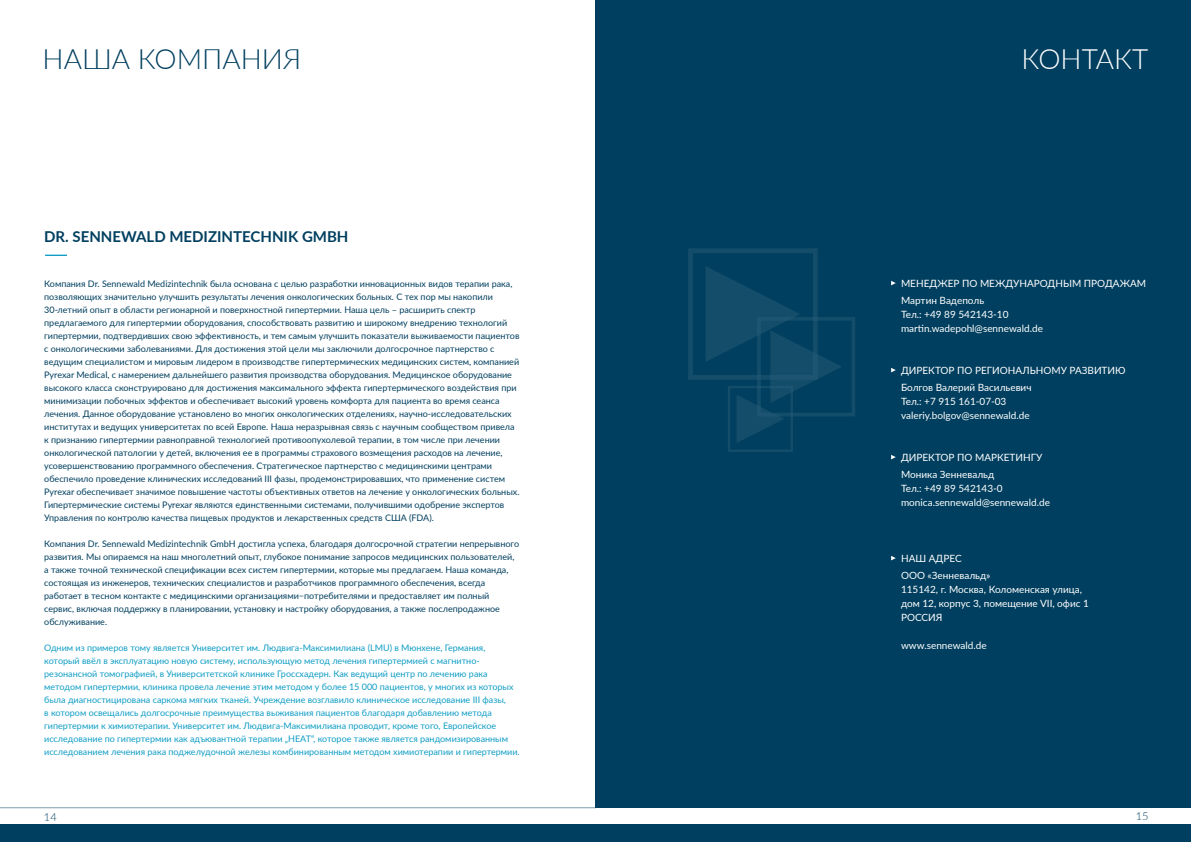
<style>
.page{position:relative;width:1191px;height:842px;background:#fff}
.page>*{position:absolute;margin:0;border:0;box-sizing:border-box;transform-origin:0 0}
.t1{font:300 28px "Lato";color:#003f5f}
.t2{font:300 28px "Lato";color:#fff}
.t3{font:700 15px "Lato";color:#003f5f}
.t4{font:300 11px "Lato";color:#003f5f}
.t5{font:10px/14px "Lato";color:#fff}
.t6{font:9px/13px "Lato";color:#003f5f}
.t7{font:9px/13px "Lato";color:#0f9dc5}
</style>
<div class="page">
<svg style="left:45px;top:255px;width:22px;height:1px"></svg>
<div style="left:0;top:825px;width:1191px;height:17px;background:#003f5f"></div>
<div style="left:595px;top:0;width:596px;height:808px;background:#003f5f"></div>
<svg style="left:688px;top:248px;width:167px;height:204px"></svg>
<svg style="left:891px;top:281px;width:4px;height:4px"></svg>
<svg style="left:891px;top:368px;width:4px;height:4px"></svg>
<svg style="left:891px;top:455px;width:4px;height:4px"></svg>
<svg style="left:891px;top:556px;width:4px;height:4px"></svg>
<h1 class="t1" style="left:43px;top:40px;width:260px">НАША КОМПАНИЯ</h1>
<h2 class="t3" style="left:44px;top:226px;width:306px">DR. SENNEWALD MEDIZINTECHNIK GMBH</h2>
<p class="t6" style="left:44px;top:277px;width:477px">Компания Dr. Sennewald Medizintechnik была основана с целью разработки инновационных видов терапии рака, позволяющих значительно улучшить результаты лечения онкологических больных. С тех пор мы накопили 30-летний опыт в области регионарной и поверхностной гипертермии. Наша цель – расширить спектр предлагаемого для гипертермии оборудования, способствовать развитию и широкому внедрению технологий гипертермии, подтвердивших свою эффективность, и тем самым улучшить показатели выживаемости пациентов с онкологическими заболеваниями. Для достижения этой цели мы заключили долгосрочное партнерство с ведущим специалистом и мировым лидером в производстве гипертермических медицинских систем, компанией Pyrexar Medical, с намерением дальнейшего развития производства оборудования. Медицинское оборудование высокого класса сконструировано для достижения максимального эффекта гипертермического воздействия при минимизации побочных эффектов и обеспечивает высокий уровень комфорта для пациента во время сеанса лечения. Данное оборудование установлено во многих онкологических отделениях, научно-исследовательских институтах и ведущих университетах по всей Европе. Наша неразрывная связь с научным сообществом привела к признанию гипертермии равноправной технологией противоопухолевой терапии, в том числе при лечении онкологической патологии у детей, включения ее в программы страхового возмещения расходов на лечение, усовершенствованию программного обеспечения. Стратегическое партнерство с медицинскими центрами обеспечило проведение клинических исследований III фазы, продемонстрировавших, что применение систем Pyrexar обеспечивает значимое повышение частоты объективных ответов на лечение у онкологических больных.<br>Гипертермические системы Pyrexar являются единственными системами, получившими одобрение экспертов Управления по контролю качества пищевых продуктов и лекарственных средств США (FDA).</p>
<p class="t6" style="left:44px;top:537px;width:476px">Компания Dr. Sennewald Medizintechnik GmbH достигла успеха, благодаря долгосрочной стратегии непрерывного развития. Мы опираемся на наш многолетний опыт, глубокое понимание запросов медицинских пользователей, а также точной технической спецификации всех систем гипертермии, которые мы предлагаем. Наша команда, состоящая из инженеров, технических специалистов и разработчиков программного обеспечения, всегда работает в тесном контакте с медицинскими организациями−потребителями и предоставляет им полный сервис, включая поддержку в планировании, установку и настройку оборудования, а также послепродажное обслуживание.</p>
<p class="t7" style="left:44px;top:641px;width:477px">Одним из примеров тому является Университет им. Людвига-Максимилиана (LMU) в Мюнхене, Германия, который ввёл в эксплуатацию новую систему, использующую метод лечения гипертермией с магнитно&shy;резонансной томографией, в Университетской клинике Гроссхадерн. Как ведущий центр по лечению рака методом гипертермии, клиника провела лечение этим методом у более 15 000 пациентов, у многих из которых была диагностицирована саркома мягких тканей. Учреждение возглавило клиническое исследование III фазы,<br>в котором освещались долгосрочные преимущества выживания пациентов благодаря добавлению метода гипертермии к химиотерапии. Университет им. Людвига-Максимилиана проводит, кроме того, Европейское исследование по гипертермии как адъювантной терапии „HEAT“, которое также является рандомизированным исследованием лечения рака поджелудочной железы комбинированным методом химиотерапии и гипертермии.</p>
<h1 class="t2" style="left:1021px;top:39px;width:128px">КОНТАКТ</h1>
<p class="t5" style="left:901px;top:274px;width:246px;line-height:17px">МЕНЕДЖЕР ПО МЕЖДУНАРОДНЫМ ПРОДАЖАМ<br>Мартин Вадеполь</p>
<p class="t5" style="left:901px;top:307px;width:143px">Тел.: +49 89 542143-10 martin.wadepohl@sennewald.de</p>
<p class="t5" style="left:901px;top:361px;width:226px;line-height:17px">ДИРЕКТОР ПО РЕГИОНАЛЬНОМУ РАЗВИТИЮ<br>Болгов Валерий Васильевич</p>
<p class="t5" style="left:901px;top:394px;width:130px">Тел.: +7 915 161-07-03 valeriy.bolgov@sennewald.de</p>
<p class="t5" style="left:901px;top:448px;width:143px;line-height:17px">ДИРЕКТОР ПО МАРКЕТИНГУ<br>Моника Зенневальд</p>
<p class="t5" style="left:901px;top:481px;width:151px">Тел.: +49 89 542143-0 monica.sennewald@sennewald.de</p>
<p class="t5" style="left:901px;top:549px;width:91px;line-height:17px">НАШ АДРЕС<br>ООО «Зенневальд»</p>
<p class="t5" style="left:901px;top:582px;width:189px">115142, г. Москва, Коломенская улица, дом 12, корпус 3, помещение VII, офис 1<br>РОССИЯ</p>
<p class="t5" style="left:901px;top:638px;width:87px">www.sennewald.de</p>
<p class="t4" style="left:44px;top:809px;width:14px">14</p>
<p class="t4" style="left:1135px;top:809px;width:14px">15</p>
</div>
